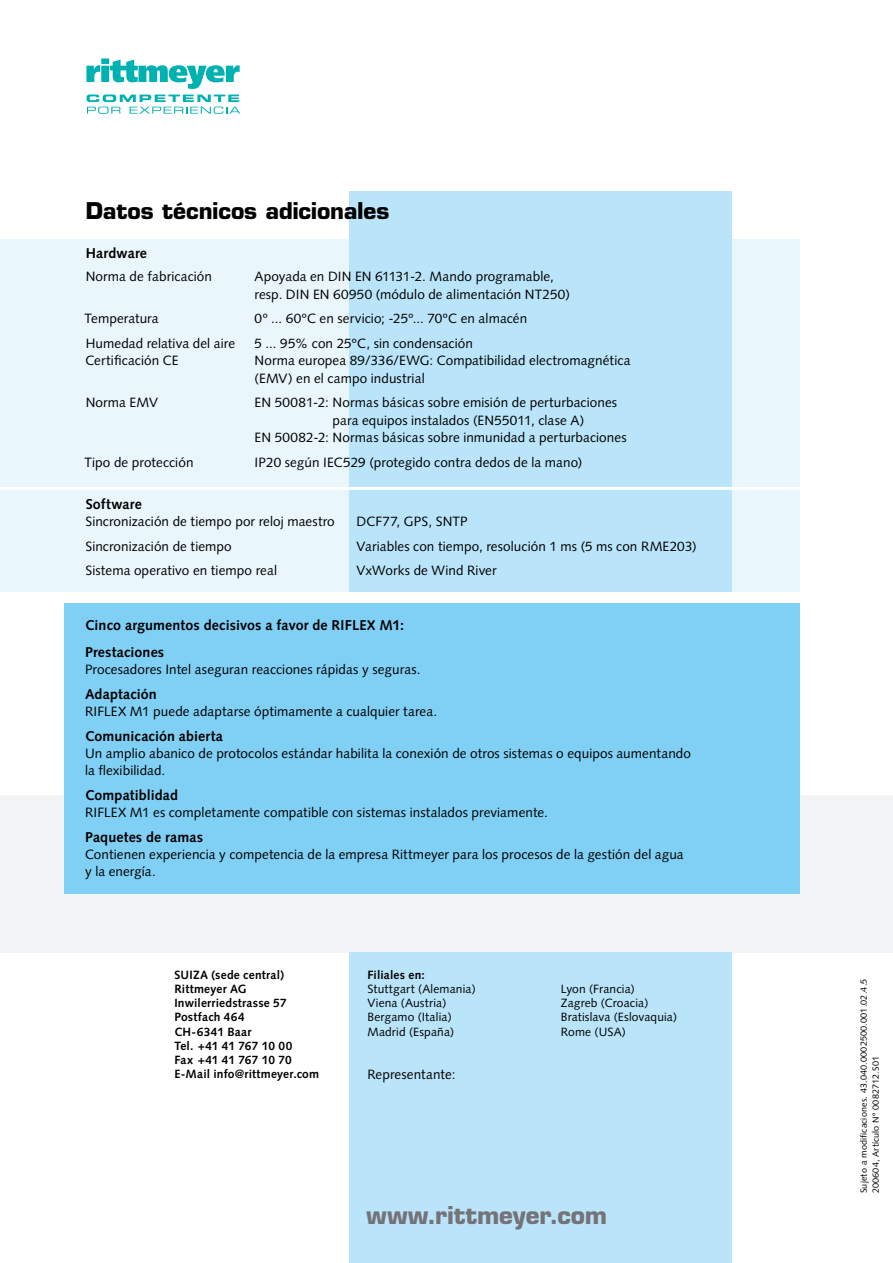
<style>
.page{position:relative;width:893px;height:1263px;background:#fff}
.page>*{position:absolute;margin:0;border:0;box-sizing:border-box;transform-origin:0 0}
.t1{font:700 24px "Eurostile LT Std";letter-spacing:.005em;color:#747378}
.t2{font:700 22.5px "Eurostile LT Std";color:#000}
.t3{font:700 14.25px/26.2px "Syntax LT Std";letter-spacing:.01em;color:#000}
.t4{font:13.5px/17.2px "Syntax LT Std";letter-spacing:.005em;color:#000}
.t5{font:700 12px/14.2px "Syntax LT Std";letter-spacing:.015em;color:#000}
.t6{font:12px/14.2px "Syntax LT Std";letter-spacing:.01em;color:#000}
.t7{font:9px/12px "Syntax LT Std";letter-spacing:.02em;color:#000}
</style>
<div class="page">
<div style="left:0;top:795px;width:893px;height:157px;background:#f3f4f5"></div>
<svg style="left:86px;top:59px;width:153px;height:55px"></svg>
<div style="left:0;top:239px;width:799px;height:357px;background:#e9f6fc"></div>
<div style="left:349px;top:191px;width:382px;height:407px;background:#bae4f9"></div>
<div style="left:64px;top:602px;width:735px;height:292px;background:#80cff4"></div>
<div style="left:349px;top:952px;width:382px;height:311px;background:#bae4f9"></div>
<hr style="left:0;top:487px;width:806px;height:3px;background:#fff">
<div style="left:0;top:592px;width:893px;height:11px;background:#fff"></div>
<h2 class="t2" style="left:86px;top:197px;width:305px">Datos técnicos adicionales</h2>
<p class="t3" style="left:86px;top:240px;width:63px">Hardware</p>
<p class="t4" style="left:86px;top:268px;width:128px">Norma de fabricación</p>
<p class="t4" style="left:255px;top:268px;width:317px">Apoyada en DIN EN 61131-2. Mando programable, resp. DIN EN 60950 (módulo de alimentación NT250)</p>
<p class="t4" style="left:84px;top:310px;width:76px">Temperatura</p>
<p class="t4" style="left:255px;top:310px;width:274px">0º ... 60ºC en servicio; -25º... 70ºC en almacén</p>
<p class="t4" style="left:86px;top:335px;width:151px">Humedad relativa del aire</p>
<p class="t4" style="left:255px;top:335px;width:220px">5 ... 95% con 25ºC, sin condensación</p>
<p class="t4" style="left:85px;top:352px;width:95px">Certificación CE</p>
<p class="t4" style="left:255px;top:352px;width:377px">Norma europea 89/336/EWG: Compatibilidad electromagnética (EMV) en el campo industrial</p>
<p class="t4" style="left:86px;top:394px;width:74px">Norma EMV</p>
<p class="t4" style="left:255px;top:394px;width:364px">EN 50081-2: Normas básicas sobre emisión de perturbaciones</p>
<p class="t4" style="left:333px;top:411px;width:253px">para equipos instalados (EN55011, clase A)</p>
<p class="t4" style="left:255px;top:429px;width:374px">EN 50082-2: Normas básicas sobre inmunidad a perturbaciones</p>
<p class="t4" style="left:84px;top:453px;width:111px">Tipo de protección</p>
<p class="t4" style="left:255px;top:453px;width:329px">IP20 según IEC529 (protegido contra dedos de la mano)</p>
<p class="t3" style="left:86px;top:491px;width:58px">Software</p>
<p class="t4" style="left:85px;top:513px;width:251px">Sincronización de tiempo por reloj maestro</p>
<p class="t4" style="left:357px;top:513px;width:113px">DCF77, GPS, SNTP</p>
<p class="t4" style="left:85px;top:537px;width:148px">Sincronización de tiempo</p>
<p class="t4" style="left:357px;top:537px;width:342px">Variables con tiempo, resolución 1 ms (5 ms con RME203)</p>
<p class="t4" style="left:85px;top:562px;width:193px">Sistema operativo en tiempo real</p>
<p class="t4" style="left:357px;top:562px;width:142px">VxWorks de Wind River</p>
<p class="t3" style="left:85px;top:612px;width:321px">Cinco argumentos decisivos a favor de RIFLEX M1:<br>Prestaciones</p>
<p class="t4" style="left:85px;top:661px;width:337px">Procesadores Intel aseguran reacciones rápidas y seguras.</p>
<p class="t3" style="left:85px;top:681px;width:73px">Adaptación</p>
<p class="t4" style="left:85px;top:703px;width:354px">RIFLEX M1 puede adaptarse óptimamente a cualquier tarea.</p>
<p class="t3" style="left:85px;top:723px;width:139px">Comunicación abierta</p>
<p class="t4" style="left:85px;top:745px;width:607px">Un amplio abanico de protocolos estándar habilita la conexión de otros sistemas o equipos aumentando la flexibilidad.</p>
<p class="t3" style="left:85px;top:782px;width:94px">Compatiblidad</p>
<p class="t4" style="left:85px;top:804px;width:464px">RIFLEX M1 es completamente compatible con sistemas instalados previamente.</p>
<p class="t3" style="left:85px;top:824px;width:120px">Paquetes de ramas</p>
<p class="t4" style="left:85px;top:846px;width:600px">Contienen experiencia y competencia de la empresa Rittmeyer para los procesos de la gestión del agua y la energía.</p>
<p class="t5" style="left:174px;top:967px;width:146px">SUIZA (sede central)<br>Rittmeyer AG<br>Inwilerriedstrasse 57<br>Postfach 464<br>CH-6341 Baar<br>Tel. +41 41 767 10 00<br>Fax +41 41 767 10 70<br>E-Mail info@rittmeyer.com</p>
<p class="t5" style="left:368px;top:967px;width:59px">Filiales en:</p>
<p class="t6" style="left:368px;top:981px;width:110px">Stuttgart (Alemania)<br>Viena (Austria)<br>Bergamo (Italia)<br>Madrid (España)</p>
<p class="t6" style="left:561px;top:981px;width:118px">Lyon (Francia)<br>Zagreb (Croacia)<br>Bratislava (Eslovaquia)<br>Rome (USA)</p>
<p class="t4" style="left:367px;top:1065px;width:90px">Representante:</p>
<h1 class="t1" style="left:367px;top:1200px;width:242px">www.rittmeyer.com</h1>
<p class="t7" style="left:858px;top:1193px;width:216px;rotate:-90deg">Sujeto a modificaciones. 43.040.0002500.001.02.4.5<br>200604, Artículo Nº 0082712.S01</p>
</div>
